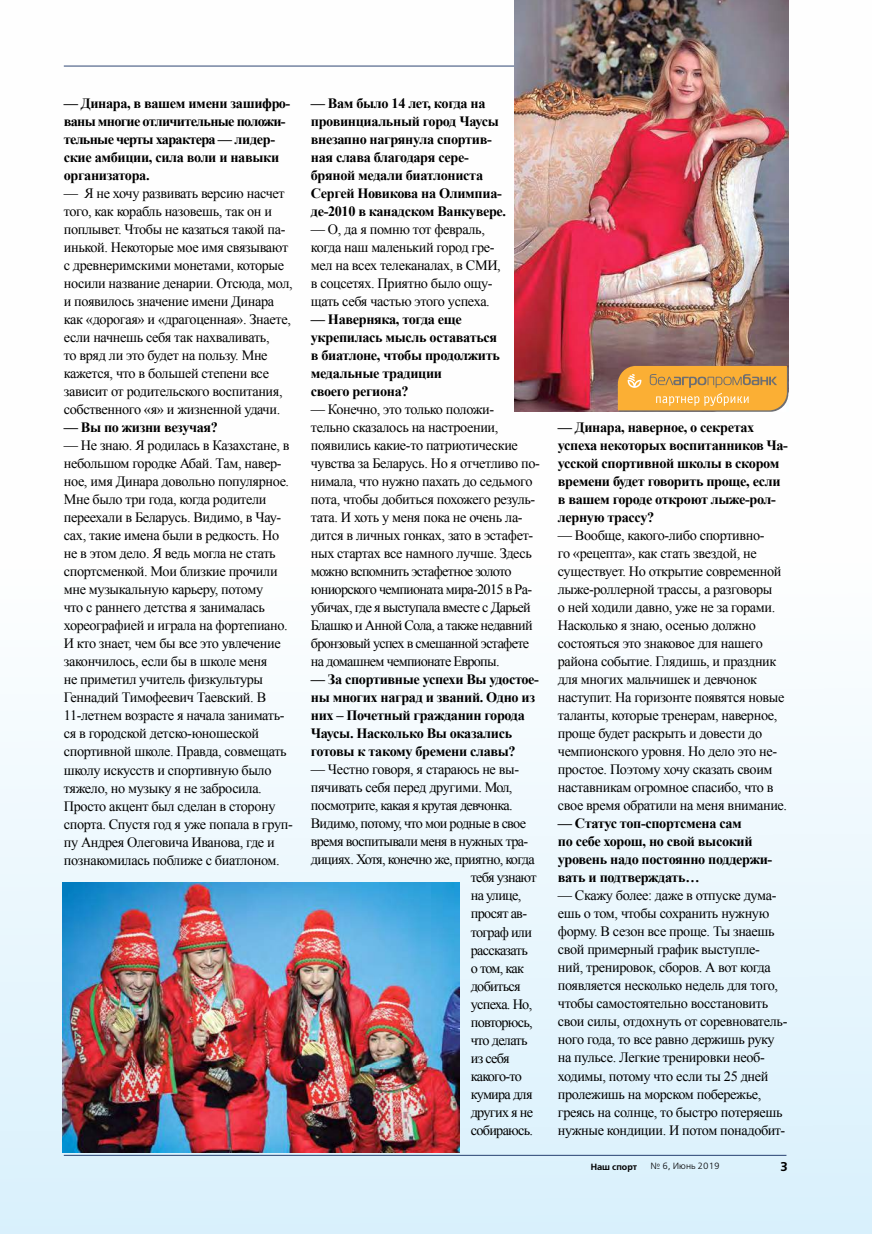
<style>
.page{position:relative;width:872px;height:1234px;background:#fff}
.page>*{position:absolute;margin:0;border:0;box-sizing:border-box;transform-origin:0 0}
.t1{font:14.25px/18px "Times New Roman";letter-spacing:-.025em;color:#000}
.t2{font:700 14.25px/18px "Times New Roman";letter-spacing:-.025em;color:#000}
.t3{font:14.25px "Times New Roman";letter-spacing:-.05em;color:#000}
.t4{font:14.25px "Times New Roman";letter-spacing:-.065em;color:#000}
.t5{font:700 12.75px "Free Set C";color:#000}
.t6{font:9px "Free Set C";color:#000}
.t7{font:700 9px "Free Set C";color:#000}
</style>
<div class="page">
<div style="left:0;top:0;width:872px;height:1233px;background:linear-gradient(to bottom,#fffffe,#e0f3fc)"></div>
<img style="left:514px;top:0;width:274px;height:411px">
<img style="left:62px;top:882px;width:397px;height:270px">
<svg style="left:618px;top:366px;width:170px;height:45px;background:#edac43"></svg>
<p class="t2" style="left:64px;top:94px;width:228px">— Динара, в вашем имени зашифро&shy;ваны многие отличительные положи&shy;тельные черты характера — лидер&shy;ские амбиции, сила воли и навыки организатора.</p>
<p class="t1" style="left:64px;top:184px;width:230px">— Я не хочу развивать версию насчет того, как корабль назовешь, так он и поплывет. Чтобы не казаться такой па&shy;инькой. Некоторые мое имя связывают с древнеримскими монетами, которые носили название денарии. Отсюда, мол, и появилось значение имени Динара как «дорогая» и «драгоценная». Знаете, если начнешь себя так нахваливать,<br>то вряд ли это будет на пользу. Мне кажется, что в большей степени все зависит от родительского воспитания, собственного «я» и жизненной удачи.</p>
<p class="t2" style="left:64px;top:418px;width:156px">— Вы по жизни везучая?</p>
<p class="t1" style="left:64px;top:436px;width:230px">— Не знаю. Я родилась в Казахстане, в небольшом городке Абай. Там, навер&shy;ное, имя Динара довольно популярное.<br>Мне было три года, когда родители переехали в Беларусь. Видимо, в Чау&shy;сах, такие имена были в редкость. Но не в этом дело. Я ведь могла не стать спортсменкой. Мои близкие прочили мне музыкальную карьеру, потому<br>что с раннего детства я занималась хореографией и играла на фортепиано.<br>И кто знает, чем бы все это увлечение закончилось, если бы в школе меня<br>не приметил учитель физкультуры Геннадий Тимофеевич Таевский. В 11-летнем возрасте я начала занимать&shy;ся в городской детско-юношеской спортивной школе. Правда, совмещать школу искусств и спортивную было тяжело, но музыку я не забросила.<br>Просто акцент был сделан в сторону спорта. Спустя год я уже попала в груп&shy;пу Андрея Олеговича Иванова, где и познакомилась поближе с биатлоном.</p>
<p class="t2" style="left:311px;top:94px;width:197px">— Вам было 14 лет, когда на провинциальный город Чаусы внезапно нагрянула спортив&shy;ная слава благодаря сере&shy;бряной медали биатлониста<br>Сергей Новикова на Олимпиа&shy;де-2010 в канадском Ванкувере.</p>
<p class="t1" style="left:311px;top:220px;width:191px">— О, да я помню тот февраль, когда наш маленький город гре&shy;мел на всех телеканалах, в СМИ, в соцсетях. Приятно было ощу&shy;щать себя частью этого успеха.</p>
<p class="t2" style="left:311px;top:310px;width:191px">— Наверняка, тогда еще укрепилась мысль оставаться в биатлоне, чтобы продолжить медальные традиции<br>своего региона?</p>
<p class="t1" style="left:311px;top:400px;width:230px">— Конечно, это только положи-<br>тельно сказалось на настроении, появились какие-то патриотические чувства за Беларусь. Но я отчетливо по&shy;нимала, что нужно пахать до седьмого пота, чтобы добиться похожего резуль&shy;тата. И хоть у меня пока не очень ла&shy;дится в личных гонках, зато в эстафет&shy;ных стартах все намного лучше. Здесь можно вспомнить эстафетное золото юниорского чемпионата мира-2015 в Ра&shy;убичах, где я выступала вместе с Дарьей Блашко и Анной Сола, а также недавний бронзовый успех в смешанной эстафете на домашнем чемпионате Европы.</p>
<p class="t2" style="left:311px;top:670px;width:230px">— За спортивные успехи Вы удостое&shy;ны многих наград и званий. Одно из них – Почетный гражданин города<br>Чаусы. Насколько Вы оказались готовы к такому бремени славы?</p>
<p class="t1" style="left:311px;top:760px;width:210px">— Честно говоря, я стараюсь не вы-</p>
<p class="t1" style="left:311px;top:778px;width:203px">пячивать себя перед другими. Мол,</p>
<p class="t3" style="left:311px;top:795px;width:203px">посмотрите, какая я крутая девчонка.</p>
<p class="t3" style="left:311px;top:813px;width:217px">Видимо, потому, что мои родные в свое</p>
<p class="t3" style="left:311px;top:831px;width:219px">время воспитывали меня в нужных тра-</p>
<p class="t3" style="left:311px;top:849px;width:225px">дициях. Хотя, конечно же, приятно, когда</p>
<p class="t3" style="left:471px;top:867px;width:67px">тебя узнают</p>
<p class="t1" style="left:471px;top:886px;width:52px">на улице,</p>
<p class="t3" style="left:471px;top:903px;width:58px">просят ав-</p>
<p class="t3" style="left:471px;top:921px;width:63px">тограф или</p>
<p class="t3" style="left:471px;top:939px;width:59px">рассказать</p>
<p class="t1" style="left:471px;top:958px;width:55px">о том, как</p>
<p class="t3" style="left:471px;top:975px;width:51px">добиться</p>
<p class="t3" style="left:471px;top:993px;width:63px">успеха. Но,</p>
<p class="t3" style="left:471px;top:1011px;width:64px">повторюсь,</p>
<p class="t3" style="left:471px;top:1029px;width:58px">что делать</p>
<p class="t1" style="left:471px;top:1048px;width:40px">из себя</p>
<p class="t4" style="left:471px;top:1065px;width:53px">какого-то</p>
<p class="t3" style="left:471px;top:1083px;width:63px">кумира для</p>
<p class="t3" style="left:471px;top:1101px;width:64px">других я не</p>
<p class="t3" style="left:471px;top:1119px;width:64px">собираюсь.</p>
<p class="t2" style="left:558px;top:418px;width:232px">— Динара, наверное, о секретах успеха некоторых воспитанников Ча&shy;усской спортивной школы в скором времени будет говорить проще, если в вашем городе откроют лыже-рол&shy;лерную трассу?</p>
<p class="t1" style="left:558px;top:526px;width:231px">— Вообще, какого-либо спортивно-<br>го «рецепта», как стать звездой, не существует. Но открытие современной лыже-роллерной трассы, а разговоры<br>о ней ходили давно, уже не за горами.<br>Насколько я знаю, осенью должно состояться это знаковое для нашего района событие. Глядишь, и праздник для многих мальчишек и девчонок наступит. На горизонте появятся новые таланты, которые тренерам, наверное, проще будет раскрыть и довести до чемпионского уровня. Но дело это не&shy;простое. Поэтому хочу сказать своим наставникам огромное спасибо, что в свое время обратили на меня внимание.</p>
<p class="t2" style="left:558px;top:814px;width:216px">— Статус топ-спортсмена сам<br>по себе хорош, но свой высокий уровень надо постоянно поддержи&shy;вать и подтверждать…</p>
<p class="t1" style="left:558px;top:886px;width:231px">— Скажу более: даже в отпуске дума&shy;ешь о том, чтобы сохранить нужную форму. В сезон все проще. Ты знаешь свой примерный график выступле&shy;ний, тренировок, сборов. А вот когда появляется несколько недель для того, чтобы самостоятельно восстановить свои силы, отдохнуть от соревнователь&shy;ного года, то все равно держишь руку на пульсе. Легкие тренировки необ&shy;ходимы, потому что если ты 25 дней пролежишь на морском побережье, греясь на солнце, то быстро потеряешь нужные кондиции. И потом понадобит-</p>
<p class="t7" style="left:590px;top:1161px;width:48px">Наш спорт</p>
<p class="t6" style="left:650px;top:1160px;width:71px">№ 6, Июнь 2019</p>
<p class="t5" style="left:780px;top:1158px;width:9px">3</p>
</div>
